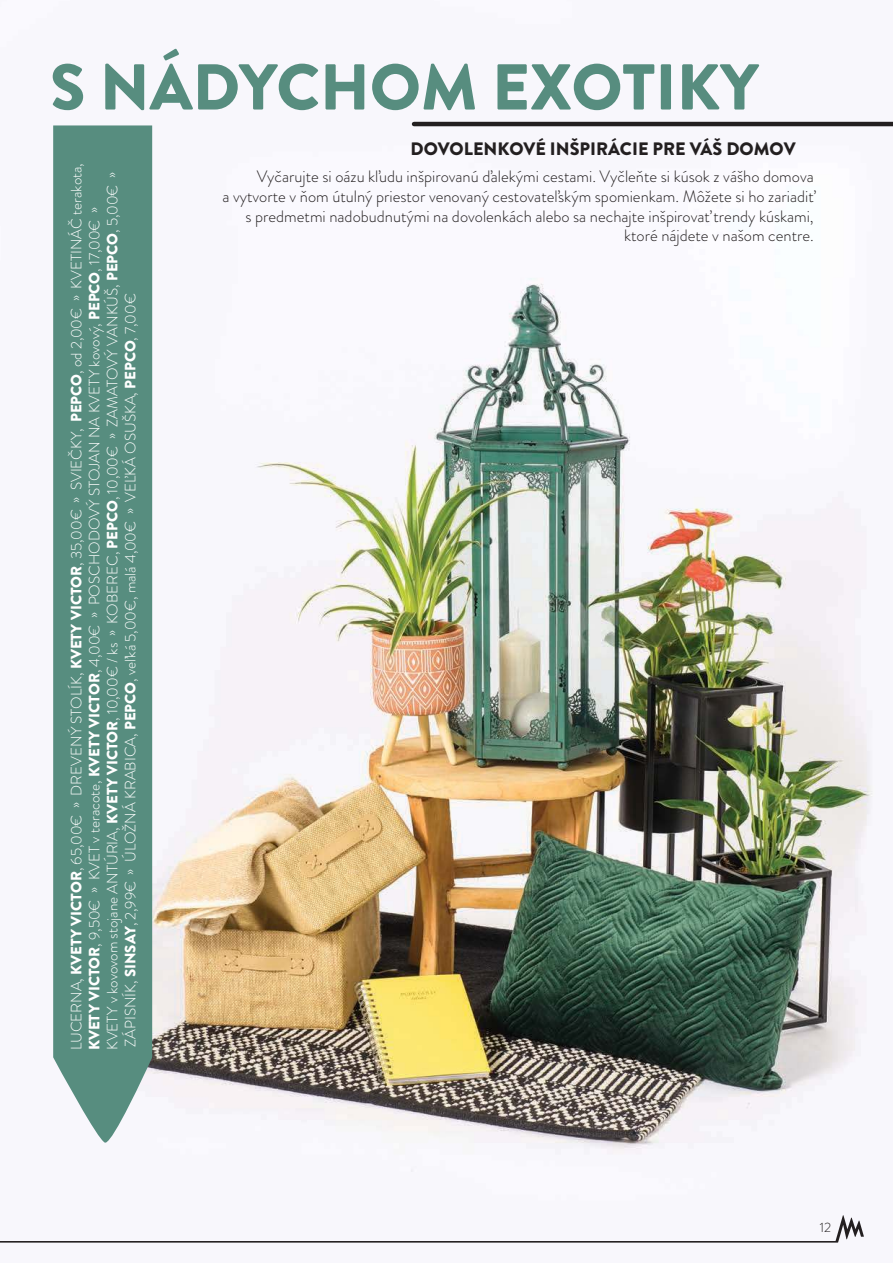
<style>
.page{position:relative;width:893px;height:1263px;background:#fff}
.page>*{position:absolute;margin:0;border:0;box-sizing:border-box;transform-origin:0 0}
.t1{font:900 64.65px "Brandon Grotesque";color:#578d7f}
.t2{font:900 18px "Brandon Grotesque";color:#231f20}
.t3{font:300 16.5px/19.8px "Brandon Grotesque";color:#231f20;text-align:right}
.t4{font:300 15px/18px "Brandon Grotesque";color:#fff}
.t5{font:300 13.5px "Brandon Grotesque";color:#231f20}
.s1{font-weight:900}
</style>
<div class="page">
<img style="left:0;top:121px;width:893px;height:1122px">
<svg style="left:0;top:1215px;width:864px;height:27px"></svg>
<hr style="left:414px;top:122px;width:479px;height:4px;background:#231f20">
<div style="left:53px;top:125px;width:99px;height:1017px;background:#578d7f"></div>
<h1 class="t1" style="left:50px;top:49px;width:710px">S NÁDYCHOM EXOTIKY</h1>
<p class="t2" style="left:410px;top:138px;width:387px">DOVOLENKOVÉ INŠPIRÁCIE PRE VÁŠ DOMOV</p>
<p class="t3" style="left:222px;top:167px;width:593px">Vyčarujte si oázu kľudu inšpirovanú ďalekými cestami. Vyčleňte si kúsok z vášho domova<br>a vytvorte v ňom útulný priestor venovaný cestovateľským spomienkam. Môžete si ho zariadiť s predmetmi nadobudnutými na dovolenkách alebo sa nechajte inšpirovať trendy kúskami, ktoré nájdete v našom centre.</p>
<p class="t4" style="left:68px;top:1050px;width:889px;rotate:-90deg">LUCERNA, <span class="s1">KVETY VICTOR</span>, 65,00€ » DREVENÝ STOLÍK, <span class="s1">KVETY VICTOR</span>, 35,00€ » SVIEČKY, <span class="s1">PEPCO</span>, od 2,00€ » KVETINÁČ terakota, <span class="s1">KVETY VICTOR</span>, 9,50€ » KVET v teracote, <span class="s1">KVETY VICTOR</span>, 4,00€ » POSCHODOVÝ STOJAN NA KVETY kovový, <span class="s1">PEPCO</span>, 17,00€ » KVETY v kovovom stojane ANTÚRIA, <span class="s1">KVETY VICTOR</span>, 10,00€ / ks » KOBEREC, <span class="s1">PEPCO</span>, 10,00€ » ZAMATOVÝ VANKÚŠ, <span class="s1">PEPCO</span>, 5,00€ » ZÁPISNÍK, <span class="s1">SINSAY</span>, 2,99€ » ÚLOŽNÁ KRABICA, <span class="s1">PEPCO</span>, veľká 5,00€, malá 4,00€ » VEĽKÁ OSUŠKA, <span class="s1">PEPCO</span>, 7,00€</p>
<p class="t5" style="left:820px;top:1220px;width:13px">12</p>
</div>
